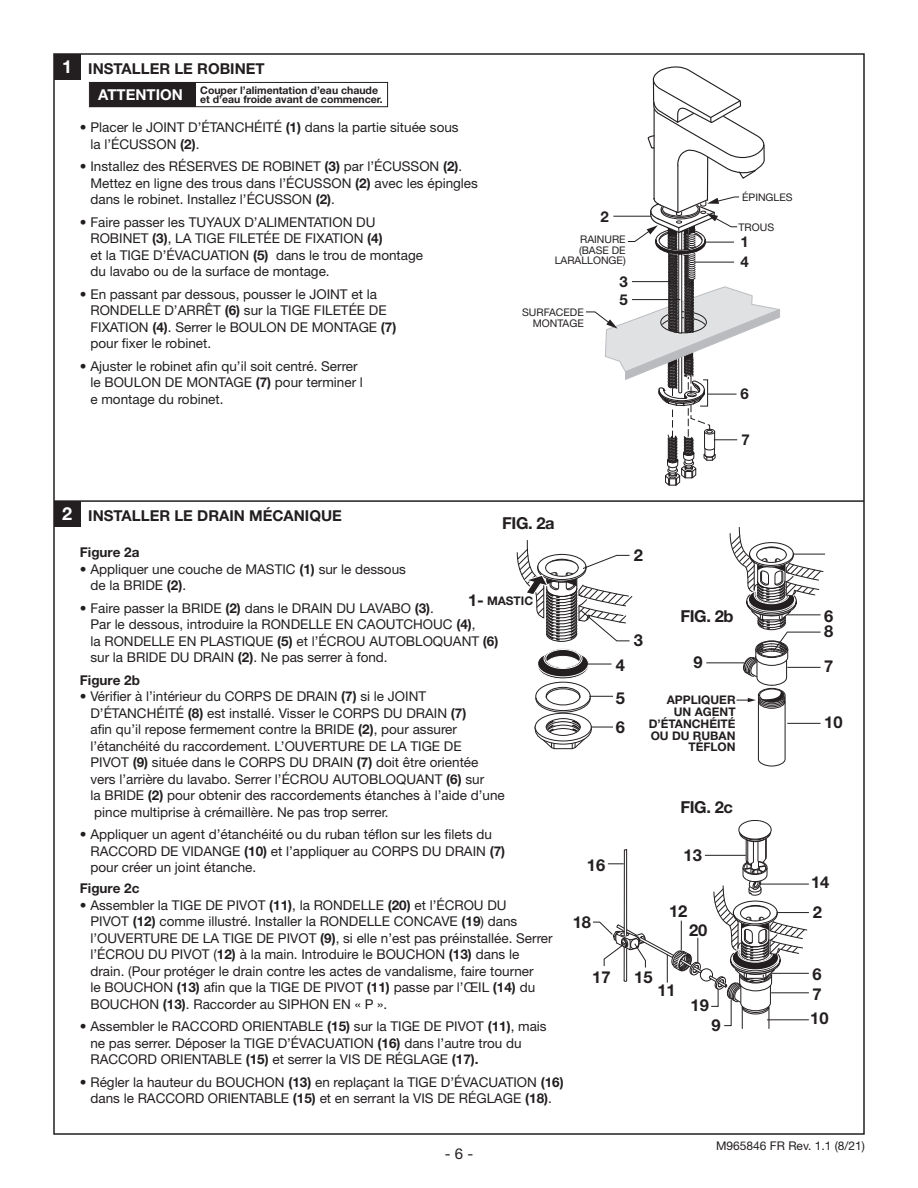
<style>
.page{position:relative;width:918px;height:1188px;background:#fff}
.page>*{position:absolute;margin:0;border:0;box-sizing:border-box;transform-origin:0 0}
.t1{font:700 18px "Helvetica Neue LT Std";color:#fff}
.t2{font:700 16.5px/29.2px "Helvetica Neue LT Std";color:#231f20}
._10pt_Heads_-_Bold{font:700 15px/18px "Helvetica Neue LT Std";color:#231f20}
.t3{font:700 15px "Helvetica Neue LT Std";color:#fff}
.t4{font:15px "Helvetica Neue LT Std";color:#231f20}
._9pt_text{font:13.5px/16.5px "Helvetica Neue LT Std";color:#231f20}
._9pt_text-2{font:700 13.5px "Helvetica Neue LT Std";color:#231f20}
.t5{font:12px "Helvetica Neue LT Std";color:#231f20}
.t6{font:700 11.85px/11.9px "Helvetica Neue LT Std";color:#231f20;text-align:right}
.t7{font:700 10.5px/9px "Helvetica Neue LT Std";color:#231f20}
.t8{font:10.5px/10.5px "Helvetica Neue LT Std";color:#231f20;text-align:right}
.s1{font-weight:700}
</style>
<div class="page">
<div style="left:54px;top:54px;width:26px;height:26px;background:#231f20"></div>
<hr style="left:677px;top:166px;width:1px;height:47px;background:#231f20">
<hr style="left:707px;top:157px;width:1px;height:43px;background:#231f20">
<hr style="left:654px;top:109px;width:1px;height:90px;background:#231f20">
<svg style="left:586px;top:196px;width:194px;height:290px"></svg>
<svg style="left:647px;top:66px;width:118px;height:114px"></svg>
<div style="left:54px;top:501px;width:26px;height:26px;background:#231f20"></div>
<hr style="left:54px;top:500px;width:810px;height:2px;background:#231f20">
<div style="left:544px;top:648px;width:38px;height:21px;border:1px solid #fff;border-radius:50%"></div>
<div style="left:535px;top:682px;width:56px;height:29px;border:1px solid #231f20;border-radius:50%"></div>
<div style="left:546px;top:687px;width:34px;height:18px;border:1px solid #231f20;border-radius:50%"></div>
<hr style="left:706px;top:662px;width:38px;height:1px;background:#231f20">
<hr style="left:793px;top:554px;width:32px;height:1px;background:#231f20">
<svg style="left:729px;top:527px;width:95px;height:240px"></svg>
<svg style="left:534px;top:688px;width:79px;height:62px"></svg>
<svg style="left:538px;top:650px;width:74px;height:29px"></svg>
<hr style="left:771px;top:992px;width:38px;height:1px;background:#231f20">
<hr style="left:767px;top:1019px;width:42px;height:1px;background:#231f20">
<hr style="left:771px;top:973px;width:38px;height:1px;background:#231f20">
<hr style="left:777px;top:912px;width:32px;height:1px;background:#231f20">
<hr style="left:760px;top:884px;width:49px;height:1px;background:#231f20">
<svg style="left:593px;top:820px;width:215px;height:209px"></svg>
<svg style="left:516px;top:540px;width:117px;height:102px"></svg>
<div style="left:89px;top:82px;width:299px;height:25px;border:1px solid #231f20"></div>
<div style="left:90px;top:82px;width:106px;height:25px;background:#231f20"></div>
<p class="t1" style="left:62px;top:55px;width:12px">1</p>
<p class="_10pt_Heads_-_Bold" style="left:88px;top:59px;width:178px">INSTALLER LE ROBINET</p>
<p class="t3" style="left:98px;top:86px;width:86px">ATTENTION</p>
<p class="t7" style="left:200px;top:85px;width:184px">Couper l’alimentation d’eau chaude et d’eau froide avant de commencer.</p>
<p class="_9pt_text" style="left:90px;top:119px;width:370px;text-indent:-11px">• Placer le JOINT D’ÉTANCHÉITÉ <span class="s1">(1)</span> dans la partie située sous la l’ÉCUSSON <span class="s1">(2)</span>.</p>
<p class="_9pt_text" style="left:90px;top:158px;width:389px;text-indent:-11px">• Installez des RÉSERVES DE ROBINET <span class="s1">(3)</span> par l’ÉCUSSON <span class="s1">(2)</span>.<br>Mettez en ligne des trous dans l’ÉCUSSON <span class="s1">(2)</span> avec les épingles dans le robinet. Installez l’ÉCUSSON <span class="s1">(2)</span>.</p>
<p class="_9pt_text" style="left:90px;top:213px;width:334px;text-indent:-11px">• Faire passer les TUYAUX D’ALIMENTATION DU ROBINET <span class="s1">(3)</span>, LA TIGE FILETÉE DE FIXATION <span class="s1">(4)<br></span>et la TIGE D’ÉVACUATION <span class="s1">(5)</span> dans le trou de montage du lavabo ou de la surface de montage.</p>
<p class="_9pt_text" style="left:90px;top:285px;width:308px;text-indent:-11px">• En passant par dessous, pousser le JOINT et la RONDELLE D’ARRÊT <span class="s1">(6)</span> sur la TIGE FILETÉE DE FIXATION <span class="s1">(4)</span>. Serrer le BOULON DE MONTAGE <span class="s1">(7) </span>pour fixer le robinet.</p>
<p class="_9pt_text" style="left:90px;top:357px;width:274px;text-indent:-11px">• Ajuster le robinet afin qu’il soit centré. Serrer le BOULON DE MONTAGE <span class="s1">(7)</span> pour terminer l e montage du robinet.</p>
<p class="_10pt_Heads_-_Bold" style="left:600px;top:207px;width:10px">2</p>
<p class="t8" style="left:555px;top:234px;width:72px">RAINURE (BASE DE<br>LARALLONGE)</p>
<p class="t8" style="left:522px;top:307px;width:63px">SURFACEDE<br>MONTAGE</p>
<p class="_10pt_Heads_-_Bold" style="left:620px;top:272px;width:10px">3<br>5</p>
<p class="t8" style="left:742px;top:192px;width:52px">ÉPINGLES</p>
<p class="t8" style="left:739px;top:222px;width:37px">TROUS</p>
<p class="_10pt_Heads_-_Bold" style="left:740px;top:233px;width:10px">1</p>
<p class="_10pt_Heads_-_Bold" style="left:740px;top:253px;width:10px">4</p>
<p class="_10pt_Heads_-_Bold" style="left:740px;top:385px;width:10px">6</p>
<p class="_10pt_Heads_-_Bold" style="left:741px;top:431px;width:10px">7</p>
<p class="t1" style="left:62px;top:503px;width:12px">2</p>
<p class="_10pt_Heads_-_Bold" style="left:88px;top:507px;width:255px">INSTALLER LE DRAIN MÉCANIQUE</p>
<p class="t2" style="left:502px;top:508px;width:54px">FIG. 2a</p>
<p class="_9pt_text-2" style="left:80px;top:544px;width:61px">Figure 2a</p>
<p class="_9pt_text" style="left:90px;top:560px;width:317px;text-indent:-11px">• Appliquer une couche de MASTIC <span class="s1">(1)</span> sur le dessous de la BRIDE <span class="s1">(2)</span>.</p>
<p class="_9pt_text" style="left:90px;top:599px;width:410px;text-indent:-11px">• Faire passer la BRIDE <span class="s1">(2)</span> dans le DRAIN DU LAVABO <span class="s1">(3)</span>.<br>Par le dessous, introduire la RONDELLE EN CAOUTCHOUC <span class="s1">(4)</span>,<br>la RONDELLE EN PLASTIQUE <span class="s1">(5)</span> et l’ÉCROU AUTOBLOQUANT <span class="s1">(6) </span>sur la BRIDE DU DRAIN <span class="s1">(2)</span>. Ne pas serrer à fond.</p>
<p class="_9pt_text-2" style="left:80px;top:671px;width:62px">Figure 2b</p>
<p class="_9pt_text" style="left:90px;top:688px;width:416px;text-indent:-11px">• Vérifier à l’intérieur du CORPS DE DRAIN <span class="s1">(7)</span> si le JOINT D’ÉTANCHÉITÉ <span class="s1">(8)</span> est installé. Visser le CORPS DU DRAIN <span class="s1">(7)<br></span>afin qu’il repose fermement contre la BRIDE <span class="s1">(2)</span>, pour assurer l’étanchéité du raccordement. L’OUVERTURE DE LA TIGE DE<br>PIVOT <span class="s1">(9)</span> située dans le CORPS DU DRAIN <span class="s1">(7)</span> doit être orientée vers l’arrière du lavabo. Serrer l’ÉCROU AUTOBLOQUANT <span class="s1">(6)</span> sur<br>la BRIDE <span class="s1">(2)</span> pour obtenir des raccordements étanches à l’aide d’une pince multiprise à crémaillère. Ne pas trop serrer.</p>
<p class="_9pt_text" style="left:90px;top:826px;width:416px;text-indent:-11px">• Appliquer un agent d’étanchéité ou du ruban téflon sur les filets du<br>RACCORD DE VIDANGE <span class="s1">(10)</span> et l’appliquer au CORPS DU DRAIN <span class="s1">(7) </span>pour créer un joint étanche.</p>
<p class="_9pt_text-2" style="left:80px;top:880px;width:61px">Figure 2c</p>
<p class="_9pt_text" style="left:90px;top:896px;width:464px;text-indent:-11px">• Assembler la TIGE DE PIVOT <span class="s1">(11)</span>, la RONDELLE <span class="s1">(20)</span> et l’ÉCROU DU<br>PIVOT <span class="s1">(12)</span> comme illustré. Installer la RONDELLE CONCAVE <span class="s1">(19</span>) dans l’OUVERTURE DE LA TIGE DE PIVOT <span class="s1">(9)</span>, si elle n’est pas préinstallée. Serrer l’ÉCROU DU PIVOT (<span class="s1">12)</span> à la main. Introduire le BOUCHON <span class="s1">(13)</span> dans le drain. (Pour protéger le drain contre les actes de vandalisme, faire tourner<br>le BOUCHON <span class="s1">(13)</span> afin que la TIGE DE PIVOT <span class="s1">(11)</span> passe par l’ŒIL <span class="s1">(14)</span> du BOUCHON <span class="s1">(13)</span>. Raccorder au SIPHON EN « P ».</p>
<p class="_9pt_text" style="left:90px;top:1018px;width:458px;text-indent:-11px">• Assembler le RACCORD ORIENTABLE <span class="s1">(15)</span> sur la TIGE DE PIVOT <span class="s1">(11)</span>, mais ne pas serrer. Déposer la TIGE D’ÉVACUATION <span class="s1">(16)</span> dans l’autre trou du<br>RACCORD ORIENTABLE <span class="s1">(15)</span> et serrer la VIS DE RÉGLAGE <span class="s1">(17).</span></p>
<p class="_9pt_text" style="left:80px;top:1073px;width:485px;text-align:center">• Régler la hauteur du BOUCHON <span class="s1">(13)</span> en replaçant la TIGE D’ÉVACUATION <span class="s1">(16) </span>dans le RACCORD ORIENTABLE <span class="s1">(15)</span> et en serrant la VIS DE RÉGLAGE <span class="s1">(18)</span>.</p>
<p class="t2" style="left:468px;top:585px;width:17px">1-</p>
<p class="t6" style="left:487px;top:595px;width:48px">MASTIC</p>
<p class="t2" style="left:634px;top:541px;width:11px">2</p>
<p class="t2" style="left:616px;top:650px;width:11px">4</p>
<p class="t2" style="left:616px;top:683px;width:11px">5<br>6</p>
<p class="t2" style="left:634px;top:625px;width:11px">3</p>
<p class="t2" style="left:680px;top:601px;width:55px">FIG. 2b</p>
<p class="t2" style="left:694px;top:647px;width:11px">9</p>
<p class="t6" style="left:649px;top:694px;width:88px">APPLIQUER<br>UN AGENT<br>D’ÉTANCHÉITÉ<br>OU DU RUBAN<br>TÉFLON</p>
<p class="t2" style="left:587px;top:850px;width:20px">16</p>
<p class="t2" style="left:573px;top:908px;width:20px">18</p>
<p class="t2" style="left:680px;top:792px;width:54px">FIG. 2c</p>
<p class="t2" style="left:684px;top:840px;width:20px">13</p>
<p class="t2" style="left:669px;top:896px;width:20px">12</p>
<p class="t2" style="left:689px;top:915px;width:20px">20</p>
<p class="t2" style="left:592px;top:962px;width:20px">17</p>
<p class="t2" style="left:634px;top:962px;width:20px">15</p>
<p class="t2" style="left:657px;top:975px;width:20px">11</p>
<p class="t2" style="left:691px;top:990px;width:20px">19</p>
<p class="t2" style="left:712px;top:1010px;width:11px">9</p>
<p class="t2" style="left:824px;top:601px;width:11px">6</p>
<p class="t2" style="left:824px;top:616px;width:11px">8</p>
<p class="t2" style="left:824px;top:651px;width:11px">7</p>
<p class="t2" style="left:824px;top:707px;width:20px">10</p>
<p class="t2" style="left:811px;top:867px;width:20px">14</p>
<p class="t2" style="left:813px;top:897px;width:11px">2</p>
<p class="t2" style="left:813px;top:959px;width:11px">6</p>
<p class="t2" style="left:813px;top:979px;width:11px">7</p>
<p class="t2" style="left:810px;top:1004px;width:20px">10</p>
<p class="t4" style="left:445px;top:1145px;width:30px">- 6 -</p>
<p class="t5" style="left:716px;top:1139px;width:150px">M965846 FR Rev. 1.1 (8/21)</p>
</div>
